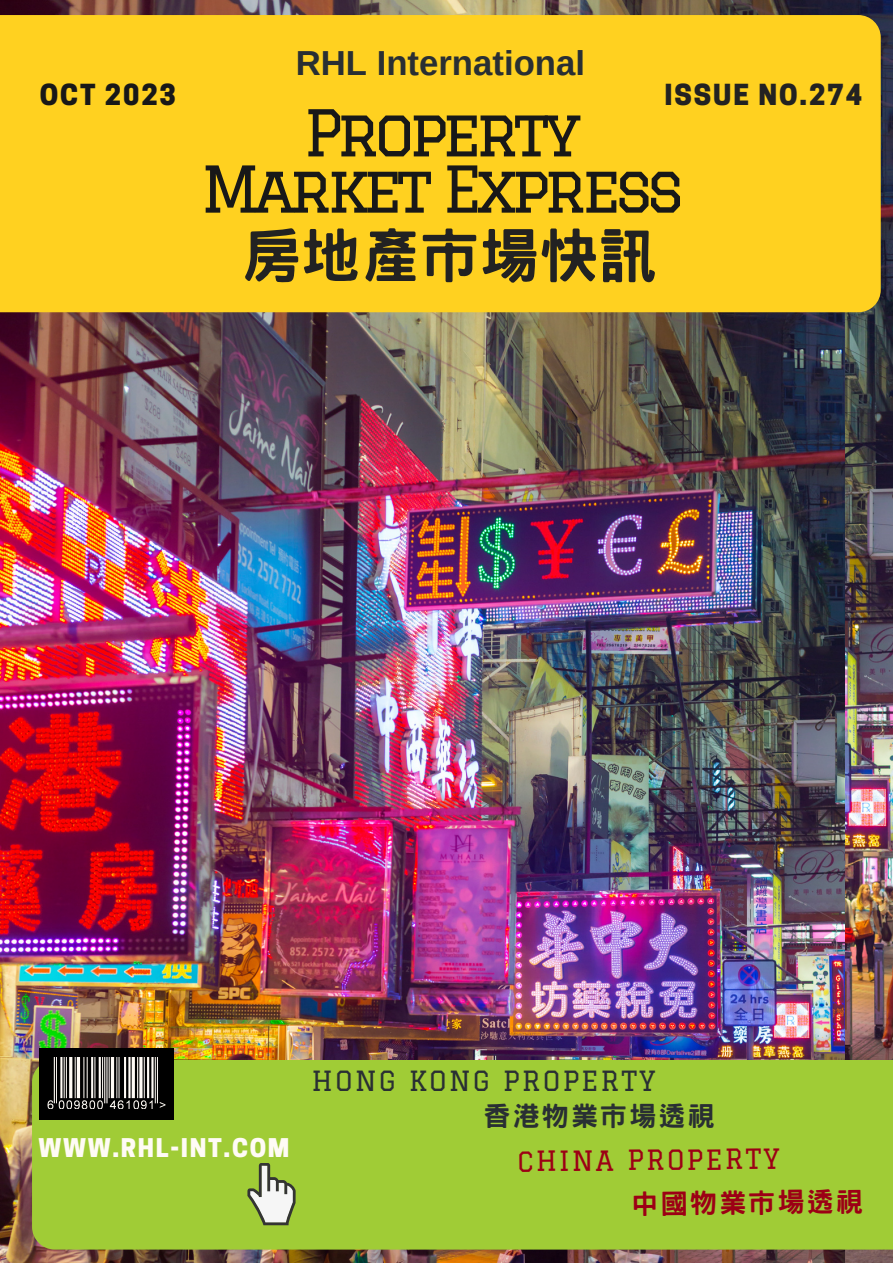
<style>
.page{position:relative;width:893px;height:1264px;background:#fff}
.page>*{position:absolute;margin:0;border:0;box-sizing:border-box;transform-origin:0 0}
.t1{font:63px "Graduate";letter-spacing:-.1em;color:#181818}
.t2{font:800 59.55px "Han Wang Hei";color:#222}
.t3{font:700 34.65px "Arimo";color:#292f33}
.t4{font:27.15px "Graduate";letter-spacing:.07em;color:#292f33}
.t5{font:27.15px "Graduate";color:#9c0015}
.t6{font:800 27.15px "Cooper Hewitt";letter-spacing:.07em;color:#222}
.t7{font:800 27.15px "Han Wang Hei";letter-spacing:.07em;color:#292f33}
.t8{font:800 27.15px "Han Wang Hei";color:#9c0015}
.t9{font:800 27.15px "Cooper Hewitt";letter-spacing:.07em;color:#181818}
.t10{font:800 24.15px "Cooper Hewitt";letter-spacing:.07em;color:#fffbf5}
</style>
<div class="page">
<img style="left:0;top:0;width:892px;height:1262px">
<img style="left:0;top:312px;width:844px;height:950px">
<div style="left:32px;top:1059px;width:860px;height:190px;background:#a0cc36"></div>
<svg style="left:39px;top:1047px;width:135px;height:72px;background:#100f0d"></svg>
<hr style="left:111px;top:1057px;width:3px;height:41px;background:#fffbf5">
<hr style="left:132px;top:1057px;width:3px;height:41px;background:#fffbf5">
<hr style="left:139px;top:1057px;width:3px;height:41px;background:#fffbf5">
<hr style="left:151px;top:1057px;width:2px;height:41px;background:#fffbf5">
<hr style="left:147px;top:1057px;width:2px;height:41px;background:#fffbf5">
<hr style="left:128px;top:1057px;width:2px;height:41px;background:#fffbf5">
<hr style="left:124px;top:1057px;width:2px;height:41px;background:#fffbf5">
<hr style="left:104px;top:1057px;width:1px;height:46px;background:#fffbf5">
<hr style="left:106px;top:1057px;width:1px;height:46px;background:#fffbf5">
<hr style="left:155px;top:1057px;width:1px;height:46px;background:#fffbf5">
<hr style="left:157px;top:1057px;width:1px;height:46px;background:#fffbf5">
<hr style="left:137px;top:1057px;width:1px;height:41px;background:#fffbf5">
<hr style="left:118px;top:1057px;width:1px;height:41px;background:#fffbf5">
<hr style="left:109px;top:1057px;width:1px;height:41px;background:#fffbf5">
<hr style="left:144px;top:1057px;width:1px;height:41px;background:#fffbf5">
<hr style="left:116px;top:1057px;width:1px;height:41px;background:#fffbf5">
<svg style="left:47px;top:1057px;width:56px;height:51px;background:#5d5b59"></svg>
<svg style="left:110px;top:1099px;width:43px;height:9px"></svg>
<svg style="left:160px;top:1101px;width:5px;height:6px"></svg>
<svg style="left:247px;top:1162px;width:48px;height:63px"></svg>
<div style="left:0;top:15px;width:880px;height:297px;background:#ffd120"></div>
<p class="t3" style="left:295px;top:43px;width:291px">RHL International</p>
<p class="t9" style="left:40px;top:84px;width:138px">OCT 2023</p>
<p class="t6" style="left:664px;top:84px;width:199px">ISSUE NO.274</p>
<p class="t1" style="left:303px;top:96px;width:280px">Property</p>
<p class="t1" style="left:200px;top:153px;width:485px">Market Express</p>
<p class="t2" style="left:241px;top:225px;width:418px">房地產市場快訊</p>
<p class="t4" style="left:311px;top:1064px;width:345px">HONG KONG PROPERTY</p>
<p class="t10" style="left:38px;top:1138px;width:252px">WWW.RHL-INT.COM</p>
<p class="t7" style="left:483px;top:1102px;width:233px">香港物業市場透視</p>
<p class="t5" style="left:517px;top:1146px;width:264px;rotate:-1deg">CHINA PROPERTY</p>
<p class="t8" style="left:631px;top:1190px;width:233px;rotate:-1deg">中國物業市場透視</p>
</div>
